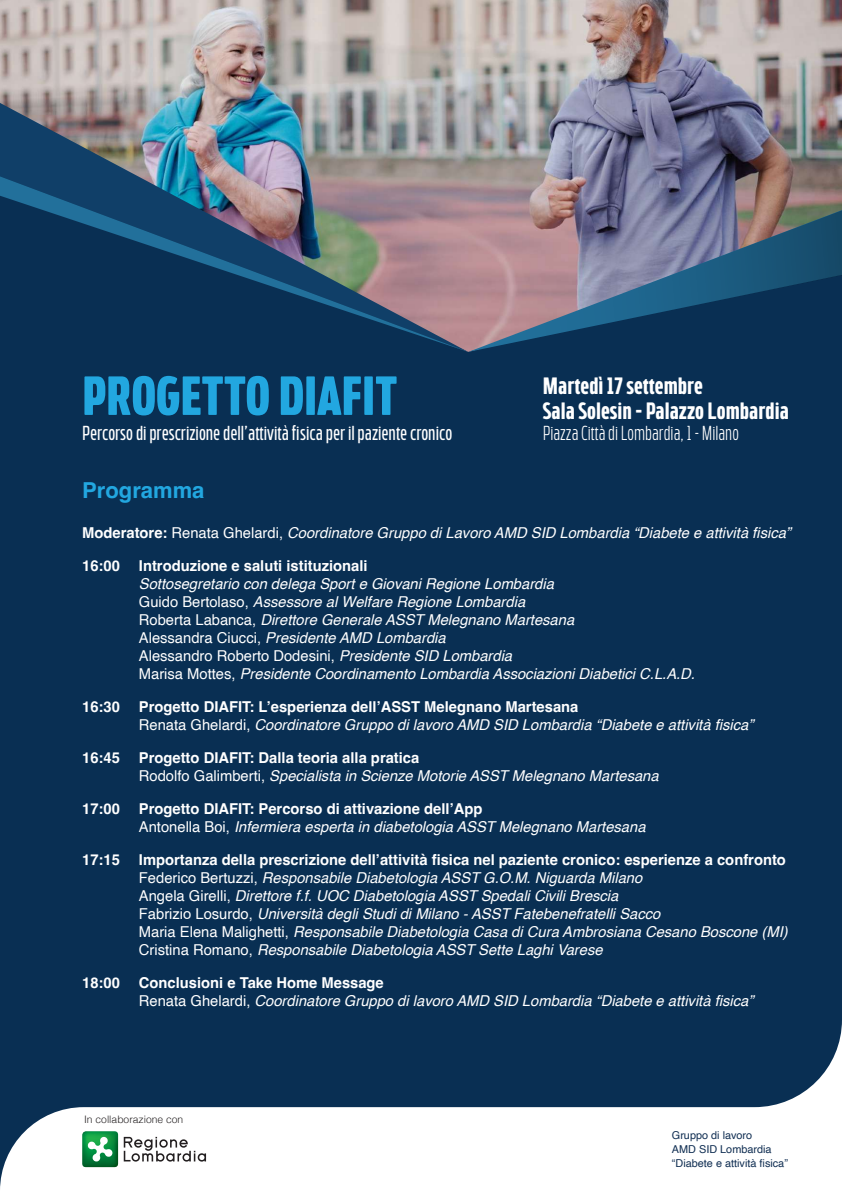
<style>
.page{position:relative;width:842px;height:1191px;background:#092f53}
.page>*{position:absolute;margin:0;border:0;box-sizing:border-box;transform-origin:0 0}
.t1{font:900 55px "Bosphorus 30 Extra Condensed 36";color:#22a7e0}
.t2{font:700 23.6px/25px "Bosphorus 30 Extra Condensed 35";color:#fff}
.t3{font:700 22px "Helvetica";color:#22a7e0}
.t4{font:20.2px "Bosphorus 30 Extra Condensed 33";color:#fff}
.t5{font:300 20.2px "Bosphorus 30 Extra Condensed 32";color:#fff}
.t6{font:italic 15px/18px "Helvetica";color:#fff}
.t7{font:700 15px "Helvetica";color:#fff}
.t8{font:10.9px/13.8px "Helvetica";color:#112f53}
.t9{font:300 10.3px "Helvetica";color:#231f20}
.s1{font-size:23.9px}
.s2{font-weight:700;font-style:normal}
.s3{font-style:normal}
.s4{font-family:"Arial";font-style:normal}
</style>
<div class="page">
<img style="left:0;top:0;width:842px;height:147px">
<img style="left:468px;top:147px;width:374px;height:205px">
<img style="left:0;top:103px;width:468px;height:73px">
<svg style="left:0;top:176px;width:468px;height:176px"></svg>
<svg style="left:0;top:1022px;width:842px;height:169px"></svg>
<img style="left:82px;top:1131px;width:36px;height:36px">
<svg style="left:87px;top:1136px;width:26px;height:26px"></svg>
<svg style="left:124px;top:1136px;width:82px;height:25px;background:#c5c4c4"></svg>
<h1 class="t1" style="left:82px;top:360px;width:317px">PROGETTO DIAFIT</h1>
<h3 class="t4" style="left:82px;top:421px;width:372px">Percorso di prescrizione dell’attività fisica per il paziente cronico</h3>
<h2 class="t2" style="left:543px;top:374px;width:247px">Martedì 17 settembre<br>Sala Solesin <span class="s1">-</span> Palazzo Lombardia</h2>
<h3 class="t5" style="left:543px;top:421px;width:197px">Piazza Città di Lombardia, 1 - Milano</h3>
<h3 class="t3" style="left:82px;top:476px;width:124px">Programma</h3>
<p class="t6" style="left:82px;top:524px;width:710px"><span class="s2">Moderatore:</span> <span class="s3">Renata Ghelardi,</span> Coordinatore Gruppo di Lavoro AMD SID Lombardia “Diabete e attività fisica”</p>
<p class="t7" style="left:82px;top:556px;width:39px">16:00</p>
<p class="t7" style="left:139px;top:556px;width:230px">Introduzione e saluti istituzionali</p>
<p class="t6" style="left:139px;top:575px;width:558px">Sottosegretario con delega Sport e Giovani Regione Lombardia<br><span class="s3">Guido Bertolaso,</span> Assessore al Welfare Regione Lombardia<br><span class="s3">Roberta Labanca,</span> Direttore Generale ASST Melegnano Martesana<br><span class="s3">Alessandra Ciucci,</span> Presidente AMD Lombardia<br><span class="s3">Alessandro Roberto Dodesini,</span> Presidente SID Lombardia<br><span class="s3">Marisa Mottes,</span> Presidente Coordinamento Lombardia Associazioni Diabetici C.L.A.D.</p>
<p class="t7" style="left:82px;top:697px;width:39px">16:30</p>
<p class="t6" style="left:139px;top:698px;width:616px"><span class="s2">Progetto DIAFIT: L’esperienza dell’ASST Melegnano Martesana<br></span><span class="s3">Renata Ghelardi,</span> Coordinatore Gruppo di lavoro AMD SID Lombardia “Diabete e attività fisica”</p>
<p class="t7" style="left:82px;top:748px;width:39px">16:45</p>
<p class="t6" style="left:139px;top:749px;width:521px"><span class="s2">Progetto DIAFIT: Dalla teoria alla pratica<br></span><span class="s3">Rodolfo Galimberti,</span> Specialista in Scienze Motorie ASST Melegnano Martesana</p>
<p class="t7" style="left:82px;top:799px;width:39px">17:00</p>
<p class="t6" style="left:139px;top:800px;width:508px"><span class="s2">Progetto DIAFIT: Percorso di attivazione dell’App<br></span><span class="s3">Antonella Boi,</span> Infermiera esperta in diabetologia ASST Melegnano Martesana</p>
<p class="t7" style="left:82px;top:850px;width:39px">17:15</p>
<p class="t6" style="left:139px;top:851px;width:650px"><span class="s2">Importanza della prescrizione dell’attività fisica nel paziente cronico: esperienze a confronto </span><span class="s3">Federico Bertuzzi,</span> Responsabile Diabetologia ASST G.O.M. Niguarda Milano<br><span class="s3">Angela Girelli,</span> Direttore f.f. UOC Diabetologia ASST Spedali Civili Brescia<br><span class="s3">Fabrizi</span><span class="s4">o</span> <span class="s3">Losurdo,</span> Università degli Studi di Milano - ASST Fatebenefratelli Sacco<br><span class="s3">Maria Elena Malighetti,</span> Responsabile Diabetologia Casa di Cura Ambrosiana Cesano Boscone (MI)<br><span class="s3">Cristina Romano,</span> Responsabile Diabetologia ASST Sette Laghi Varese</p>
<p class="t7" style="left:82px;top:973px;width:39px">18:00</p>
<p class="t6" style="left:139px;top:974px;width:616px"><span class="s2">Conclusioni e Take Home Message<br></span><span class="s3">Renata Ghelardi,</span> Coordinatore Gruppo di lavoro AMD SID Lombardia “Diabete e attività fisica”</p>
<p class="t9" style="left:84px;top:1110px;width:101px">In collaborazione con</p>
<p class="t8" style="left:672px;top:1128px;width:118px">Gruppo di lavoro<br>AMD SID Lombardia “Diabete e attività fisica”</p>
</div>
